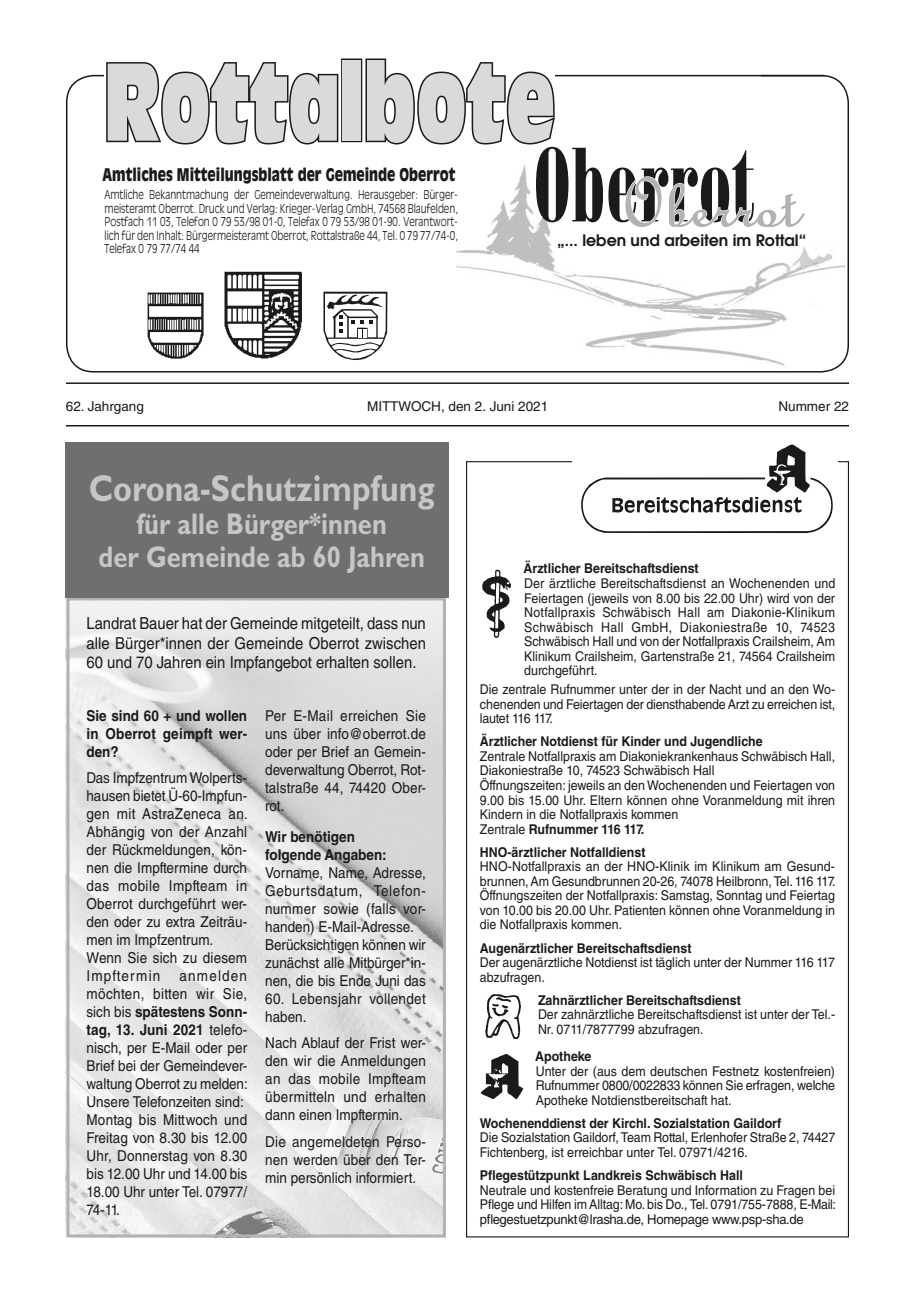
<style>
.page{position:relative;width:915px;height:1297px;background:#fff}
.page>*{position:absolute;margin:0;border:0;box-sizing:border-box;transform-origin:0 0}
.t1{font:108px "Antique Olive Nord";color:#d9dada;scale:.49 1}
.t2{font:700 37.5px "Gill Sans";color:#c5c6c6;scale:.85 1}
.t3{font:700 30px/33px "Gill Sans";color:#c5c6c6;text-align:center;scale:.85 1}
.t4{font:900 17.25px "Antique Olive";color:#1a1a18;scale:.78 1}
.t5{font:16.5px/19.5px "Helvetica LT Std";color:#1a1a18;text-align:justify;scale:.9 1}
.t6{font:600 15.75px "Avant Garde";color:#1a1a18}
.t7{font:15px/18px "Helvetica LT Std";color:#1a1a18;scale:.9 1}
.t8{font:700 15px/18px "Helvetica LT Std";color:#1a1a18;text-align:justify;scale:.9 1}
.t9{font:15px/18px "Helvetica LT Std";letter-spacing:.025em;color:#1a1a18;scale:.9 1}
.t10{font:13.5px/14.5px "Helvetica LT Std";color:#1a1a18;text-align:justify;scale:.92 1}
.t11{font:700 13.5px "Helvetica LT Std";color:#1a1a18;scale:.92 1}
.t12{font:13.5px "Helvetica LT Std";color:#1a1a18}
.t13{font:300 12px/13.5px "Antique Olive";color:#1a1a18;text-align:justify;scale:.81 1}
.s1{font-weight:700}
</style>
<div class="page">
<hr style="left:66px;top:382px;width:782px;height:2px;background:#1a1a18">
<hr style="left:66px;top:425px;width:782px;height:1px;background:#1a1a18">
<svg style="left:323px;top:292px;width:64px;height:69px"></svg>
<img style="left:224px;top:271px;width:78px;height:88px">
<img style="left:147px;top:292px;width:57px;height:67px">
<img style="left:456px;top:180px;width:389px;height:189px">
<svg style="left:608px;top:150px;width:199px;height:98px"></svg>
<svg style="left:106px;top:62px;width:233px;height:83px"></svg>
<div style="left:341px;top:59px;width:21px;height:83px;border:3px solid #1a1a18"></div>
<svg style="left:365px;top:58px;width:237px;height:164px"></svg>
<img style="left:70px;top:601px;width:372px;height:632px">
<div style="left:66px;top:597px;width:380px;height:640px;border:3px solid #b1b2b2"></div>
<div style="left:66px;top:442px;width:383px;height:155px;background:#6f6f6e"></div>
<svg style="left:482px;top:569px;width:29px;height:69px"></svg>
<svg style="left:485px;top:994px;width:36px;height:45px"></svg>
<svg style="left:480px;top:1054px;width:43px;height:45px"></svg>
<svg style="left:581px;top:444px;width:252px;height:89px"></svg>
<h1 class="t1" style="left:104px;top:35px;width:921px">Rottalbote</h1>
<p class="t4" style="left:102px;top:165px;width:454px">Amtliches Mitteilungsblatt der Gemeinde Oberrot</p>
<p class="t13" style="left:104px;top:188px;width:438px">Amtliche Bekanntmachung der Gemeindeverwaltung. Herausgeber: Bürger&shy;meisteramt Oberrot. Druck und Verlag: Krieger-Verlag GmbH, 74568 Blaufelden, Postfach 11 03, Telefon 0 79 53/98 01-0, Telefax 0 79 53/98 01-90. Verantwort&shy;lich für den Inhalt: Bürgermeisteramt Oberrot, Rottalstraße 44, Tel. 0 79 77/74-0, Telefax 0 79 77/74 44</p>
<p class="t6" style="left:557px;top:230px;width:250px">„... leben und arbeiten im Rottal“</p>
<p class="t12" style="left:66px;top:399px;width:79px">62. Jahrgang</p>
<p class="t12" style="left:367px;top:399px;width:182px">MITTWOCH, den 2. Juni 2021</p>
<p class="t12" style="left:778px;top:399px;width:72px">Nummer 22</p>
<h2 class="t2" style="left:89px;top:466px;width:408px">Corona-Schutzimpfung</h2>
<h3 class="t3" style="left:98px;top:507px;width:385px">für alle Bürger*innen<br>der Gemeinde ab 60 Jahren</h3>
<p class="t5" style="left:86px;top:614px;width:378px">Landrat Bauer hat der Gemeinde mitgeteilt, dass nun alle Bürger*innen der Gemeinde Oberrot zwischen 60 und 70 Jahren ein Impfangebot erhalten sollen.</p>
<p class="t8" style="left:86px;top:706px;width:180px">Sie sind 60 + und wollen in Oberrot geimpft wer&shy;den?</p>
<p class="t7" style="left:86px;top:769px;width:181px">Das Impfzentrum Wolperts&shy;hausen bietet Ü-60-Impfun&shy;gen mit AstraZeneca an.<br>Abhängig von der Anzahl der Rückmeldungen, kön&shy;nen die Impftermine durch das mobile Impfteam in<br>Oberrot durchgeführt wer&shy;den oder zu extra Zeiträu&shy;men im Impfzentrum.<br>Wenn Sie sich zu diesem<br>Impftermin</p>
<p class="t7" style="left:86px;top:967px;width:181px;text-indent:93px">anmelden möchten, bitten wir Sie, sich bis <span class="s1">spätestens Sonn&shy;tag, 13. Juni 2021</span> telefo&shy;nisch, per E-Mail oder per<br>Brief bei der Gemeindever&shy;waltung Oberrot zu melden:<br>Unsere Telefonzeiten sind:<br>Montag bis Mittwoch und<br>Freitag von 8.30 bis 12.00<br>Uhr, Donnerstag von 8.30 bis 12.00 Uhr und 14.00 bis<br>18.00 Uhr unter Tel. 07977/<br>74-11.</p>
<p class="t7" style="left:265px;top:707px;width:180px;text-align:justify">Per E-Mail erreichen Sie uns über info@oberrot.de oder per Brief an Gemein&shy;deverwaltung Oberrot, Rot&shy;talstraße 44, 74420 Ober&shy;rot.</p>
<p class="t8" style="left:265px;top:827px;width:136px">Wir benötigen folgende Angaben:</p>
<p class="t7" style="left:265px;top:863px;width:180px">Vorname, Name, Adresse,<br>Geburtsdatum, Telefon&shy;nummer sowie (falls vor&shy;handen) E-Mail-Adresse.<br>Berücksichtigen können wir zunächst alle Mitbürger*in&shy;nen, die bis Ende Juni das</p>
<p class="t9" style="left:265px;top:989px;width:180px">60. Lebensjahr vollendet haben.</p>
<p class="t7" style="left:265px;top:1034px;width:180px;text-align:justify">Nach Ablauf der Frist wer&shy;den wir die Anmeldungen an das mobile Impfteam übermitteln und erhalten dann einen Impftermin.</p>
<p class="t7" style="left:265px;top:1132px;width:180px;text-align:justify">Die angemeldeten Perso&shy;nen werden über den Ter&shy;min persönlich informiert.</p>
<p class="t11" style="left:523px;top:560px;width:192px">Ärztlicher Bereitschaftsdienst</p>
<p class="t10" style="left:524px;top:576px;width:339px">Der ärztliche Bereitschaftsdienst an Wochenenden und Feiertagen (jeweils von 8.00 bis 22.00 Uhr) wird von der Notfallpraxis Schwäbisch Hall am Diakonie-Klinikum Schwäbisch Hall GmbH, Diakoniestraße 10, 74523<br>Schwäbisch Hall und von der Notfallpraxis Crailsheim, Am Klinikum Crailsheim, Gartenstraße 21, 74564 Crailsheim durchgeführt.</p>
<p class="t10" style="left:479px;top:682px;width:387px">Die zentrale Rufnummer unter der in der Nacht und an den Wo&shy;chenenden und Feiertagen der diensthabende Arzt zu erreichen ist, lautet 116 117.</p>
<p class="t11" style="left:479px;top:733px;width:309px">Ärztlicher Notdienst für Kinder und Jugendliche</p>
<p class="t10" style="left:479px;top:749px;width:387px;text-align:left">Zentrale Notfallpraxis am Diakoniekrankenhaus Schwäbisch Hall, Diakoniestraße 10, 74523 Schwäbisch Hall<br>Öffnungszeiten: jeweils an den Wochenenden und Feiertagen von 9.00 bis 15.00 Uhr. Eltern können ohne Voranmeldung mit ihren Kindern in die Notfallpraxis kommen<br>Zentrale <span class="s1">Rufnummer 116 117.</span></p>
<p class="t11" style="left:479px;top:844px;width:181px">HNO-ärztlicher Notfalldienst</p>
<p class="t10" style="left:479px;top:859px;width:388px">HNO-Notfallpraxis an der HNO-Klinik im Klinikum am Gesund&shy;brunnen, Am Gesundbrunnen 20-26, 74078 Heilbronn, Tel. 116 117.<br>Öffnungszeiten der Notfallpraxis: Samstag, Sonntag und Feiertag von 10.00 bis 20.00 Uhr. Patienten können ohne Voranmeldung in die Notfallpraxis kommen.</p>
<p class="t11" style="left:479px;top:939px;width:231px">Augenärztlicher Bereitschaftsdienst</p>
<p class="t10" style="left:479px;top:955px;width:387px">Der augenärztliche Notdienst ist täglich unter der Nummer 116 117 abzufragen.</p>
<p class="t11" style="left:538px;top:992px;width:222px">Zahnärztlicher Bereitschaftsdienst</p>
<p class="t10" style="left:538px;top:1007px;width:324px">Der zahnärztliche Bereitschaftsdienst ist unter der Tel.-<br>Nr. 0711/7877799 abzufragen.</p>
<p class="t11" style="left:535px;top:1048px;width:63px">Apotheke</p>
<p class="t10" style="left:535px;top:1063px;width:327px">Unter der (aus dem deutschen Festnetz kostenfreien)<br>Rufnummer 0800/0022833 können Sie erfragen, welche Apotheke Notdienstbereitschaft hat.</p>
<p class="t11" style="left:479px;top:1115px;width:329px">Wochenenddienst der Kirchl. Sozialstation Gaildorf</p>
<p class="t10" style="left:479px;top:1130px;width:387px">Die Sozialstation Gaildorf, Team Rottal, Erlenhofer Straße 2, 74427<br>Fichtenberg, ist erreichbar unter Tel. 07971/4216.</p>
<p class="t11" style="left:479px;top:1167px;width:287px">Pflegestützpunkt Landkreis Schwäbisch Hall</p>
<p class="t10" style="left:479px;top:1182px;width:388px">Neutrale und kostenfreie Beratung und Information zu Fragen bei Pflege und Hilfen im Alltag: Mo. bis Do., Tel. 0791/755-7888, E-Mail: pflegestuetzpunkt@lrasha.de, Homepage www.psp-sha.de</p>
</div>
